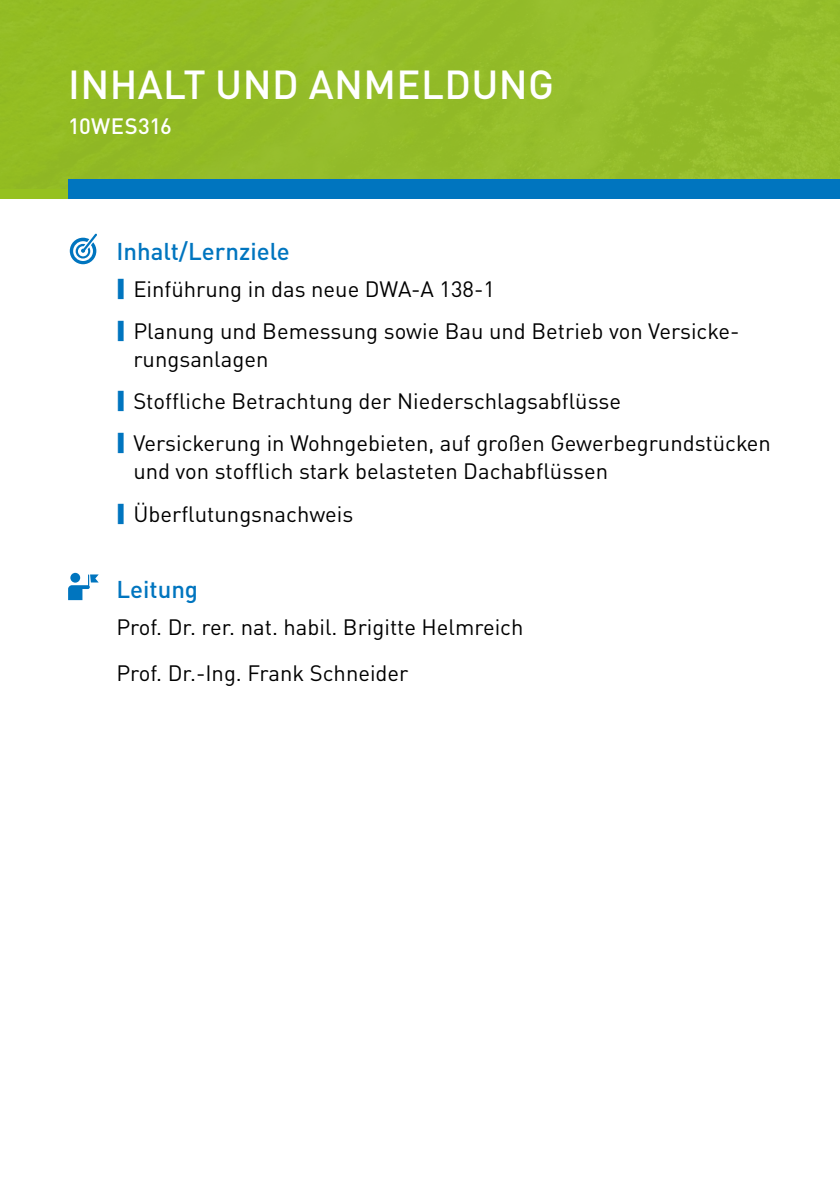
<style>
.page{position:relative;width:840px;height:1191px;background:#fff}
.page>*{position:absolute;margin:0;border:0;box-sizing:border-box;transform-origin:0 0}
.t1{font:500 40px "DINOT";letter-spacing:.01em;color:#fff}
.t2{font:500 24px "DINOT";color:#0075bf}
.t3{font:22px/42.2px "DINOT";color:#000}
.t4{font:500 22px "DINOT";letter-spacing:.015em;color:#fff}
</style>
<div class="page">
<div style="left:0;top:0;width:839px;height:198px;background:#94bd29"></div>
<div style="left:0;top:189px;width:86px;height:10px;background:#95c11f"></div>
<div style="left:68px;top:180px;width:771px;height:19px;background:#0075bf"></div>
<svg style="left:70px;top:234px;width:27px;height:30px"></svg>
<svg style="left:68px;top:574px;width:31px;height:26px"></svg>
<hr style="left:839px;top:990px;width:1px;height:201px;background:#f1f6e4">
<h1 class="t1" style="left:68px;top:53px;width:487px">INHALT UND ANMELDUNG</h1>
<p class="t4" style="left:68px;top:109px;width:105px">10WES316</p>
<p class="t2" style="left:116px;top:233px;width:175px">Inhalt/Lernziele</p>
<p class="t3" style="left:133px;top:266px;width:607px">Einführung in das neue DWA-A 138-1<br>Planung und Bemessung sowie Bau und Betrieb von Versicke-</p>
<p class="t3" style="left:133px;top:336px;width:638px">rungsanlagen<br>Stoffliche Betrachtung der Niederschlagsabflüsse<br>Versickerung in Wohngebieten, auf großen Gewerbegrundstücken</p>
<p class="t3" style="left:133px;top:449px;width:476px">und von stofflich stark belasteten Dachabflüssen<br>Überflutungsnachweis</p>
<p class="t2" style="left:116px;top:570px;width:83px">Leitung</p>
<p class="t3" style="left:116px;top:603px;width:408px;line-height:46px">Prof. Dr. rer. nat. habil. Brigitte Helmreich<br>Prof. Dr.-Ing. Frank Schneider</p>
</div>
